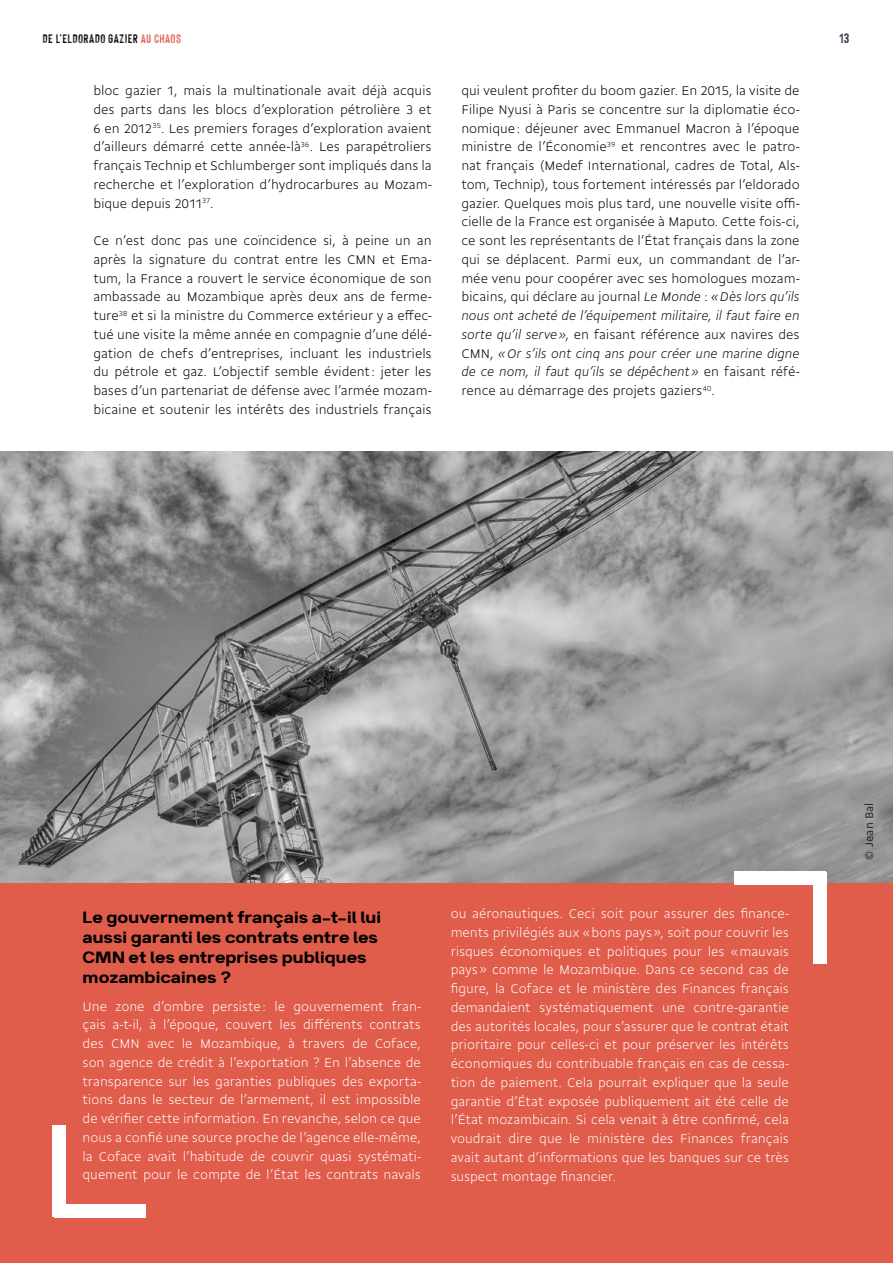
<style>
.page{position:relative;width:893px;height:1263px;background:#fff}
.page>*{position:absolute;margin:0;border:0;box-sizing:border-box;transform-origin:0 0}
.t1{font:19.5px/20.2px "Breul Grotesk A";color:#000}
.t2{font:15px "Hackney Vector";color:#2a3342}
.t3{font:300 13.5px/18.8px "Gemeli";letter-spacing:-.005em;color:#000;text-align:justify}
.t4{font:300 13.5px/18.8px "Gemeli";letter-spacing:-.005em;color:#fff;text-align:justify}
.t5{font:13.5px "Hackney Vector";letter-spacing:.025em;color:#000}
.t6{font:12px "Gemeli";color:#000}
.s1{color:#e05c4b}
.s2{font-style:italic}
</style>
<div class="page">
<img style="left:0;top:452px;width:893px;height:432px">
<div style="left:0;top:884px;width:893px;height:379px;background:#e05c4b"></div>
<div style="left:734px;top:872px;width:91px;height:13px;background:#fff"></div>
<div style="left:813px;top:872px;width:13px;height:91px;background:#fff"></div>
<div style="left:54px;top:1204px;width:91px;height:13px;background:#fff"></div>
<div style="left:53px;top:1125px;width:13px;height:92px;background:#fff"></div>
<p class="t5" style="left:43px;top:31px;width:140px">DE L’ELDORADO GAZIER <span class="s1">AU CHAOS</span></p>
<p class="t2" style="left:839px;top:30px;width:12px">13</p>
<p class="t3" style="left:93px;top:80px;width:340px">bloc gazier 1, mais la multinationale avait déjà acquis des parts dans les blocs d’exploration pétrolière 3 et 6 en 2012<sup>35</sup>. Les premiers forages d’exploration avaient d’ailleurs démarré cette année-là<sup>36</sup>. Les parapétroliers français Technip et Schlumberger sont impliqués dans la recherche et l’exploration d’hydrocarbures au Mozam&shy;bique depuis 2011<sup>37</sup>.</p>
<p class="t3" style="left:93px;top:231px;width:340px">Ce n’est donc pas une coïncidence si, à peine un an après la signature du contrat entre les CMN et Ema&shy;tum, la France a rouvert le service économique de son ambassade au Mozambique après deux ans de ferme&shy;ture<sup>38</sup> et si la ministre du Commerce extérieur y a effec&shy;tué une visite la même année en compagnie d’une délé&shy;gation de chefs d’entreprises, incluant les industriels du pétrole et gaz. L’objectif semble évident : jeter les bases d’un partenariat de défense avec l’armée mozam&shy;bicaine et soutenir les intérêts des industriels français</p>
<p class="t3" style="left:461px;top:81px;width:340px">qui veulent profiter du boom gazier. En 2015, la visite de Filipe Nyusi à Paris se concentre sur la diplomatie éco&shy;nomique : déjeuner avec Emmanuel Macron à l’époque ministre de l’Économie<sup>39</sup> et rencontres avec le patro&shy;nat français (Medef International, cadres de Total, Als&shy;tom, Technip), tous fortement intéressés par l’eldorado gazier. Quelques mois plus tard, une nouvelle visite offi&shy;cielle de la France est organisée à Maputo. Cette fois-ci, ce sont les représentants de l’État français dans la zone qui se déplacent. Parmi eux, un commandant de l’ar&shy;mée venu pour coopérer avec ses homologues mozam&shy;bicains, qui déclare au journal <span class="s2">Le Monde</span> : <span class="s2">« Dès lors qu’ils nous ont acheté de l’équipement militaire, il faut faire en sorte qu’il serve »</span>, en faisant référence aux navires des CMN, <span class="s2">« Or s’ils ont cinq ans pour créer une marine digne de ce nom, il faut qu’ils se dépêchent »</span> en faisant réfé&shy;rence au démarrage des projets gaziers<sup>40</sup>.</p>
<h1 class="t1" style="left:83px;top:906px;width:300px">Le gouvernement français a-t-il lui aussi garanti les contrats entre les<br>CMN et les entreprises publiques mozambicaines ?</h1>
<p class="t4" style="left:83px;top:996px;width:340px">Une zone d’ombre persiste : le gouvernement fran&shy;çais a-t-il, à l’époque, couvert les différents contrats des CMN avec le Mozambique, à travers de Coface, son agence de crédit à l’exportation ? En l’absence de transparence sur les garanties publiques des exporta&shy;tions dans le secteur de l’armement, il est impossible de vérifier cette information. En revanche, selon ce que nous a confié une source proche de l’agence elle-même, la Coface avait l’habitude de couvrir quasi systémati&shy;quement pour le compte de l’État les contrats navals</p>
<p class="t4" style="left:451px;top:903px;width:340px">ou aéronautiques. Ceci soit pour assurer des finance&shy;ments privilégiés aux « bons pays », soit pour couvrir les risques économiques et politiques pour les « mauvais pays » comme le Mozambique. Dans ce second cas de figure, la Coface et le ministère des Finances français demandaient systématiquement une contre-garantie des autorités locales, pour s’assurer que le contrat était prioritaire pour celles-ci et pour préserver les intérêts économiques du contribuable français en cas de cessa&shy;tion de paiement. Cela pourrait expliquer que la seule garantie d’État exposée publiquement ait été celle de l’État mozambicain. Si cela venait à être confirmé, cela voudrait dire que le ministère des Finances français avait autant d’informations que les banques sur ce très suspect montage financier.</p>
<p class="t6" style="left:861px;top:860px;width:59px;rotate:-90deg">© Jean Bal</p>
</div>
